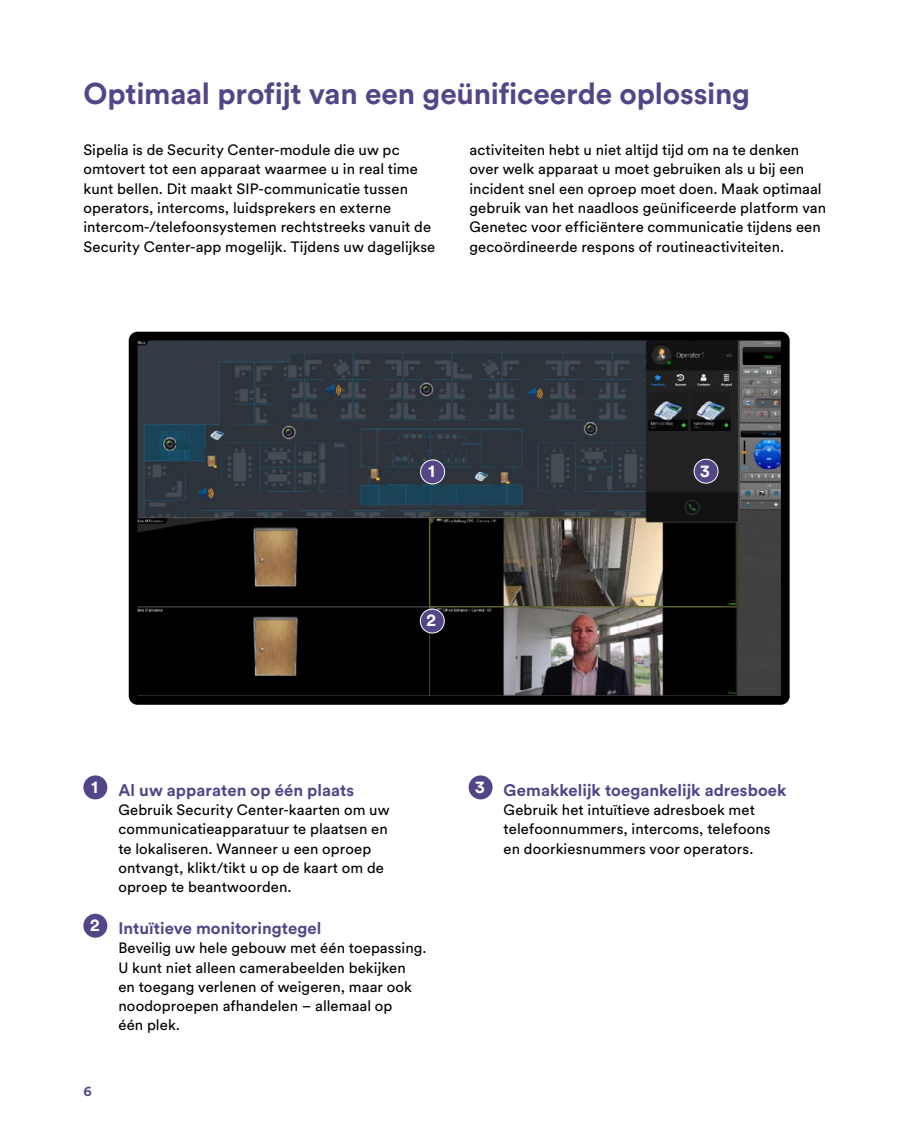
<style>
.page{position:relative;width:918px;height:1142px;background:#fff}
.page>*{position:absolute;margin:0;border:0;box-sizing:border-box;transform-origin:0 0}
.Heading_2__after{font:700 29.75px "Circular Pro";letter-spacing:-.005em;color:#534588}
.t1{font:700 17.5px "Circular Pro";color:#fff}
.Heading_4{font:700 16.62px "Circular Pro";letter-spacing:.005em;color:#534588}
.Body_Text{font:14.88px/19.2px "Circular Pro";letter-spacing:.005em;color:#000}
.t2{font:700 14px "Circular Pro";color:#534588}
</style>
<div class="page">
<img style="left:139px;top:342px;width:640px;height:353px">
<div style="left:129px;top:332px;width:660px;height:373px;border:9px solid #000;border-radius:4px"></div>
<div style="left:420px;top:460px;width:24px;height:24px;background:#534588;border-radius:50%"></div>
<div style="left:420px;top:459px;width:25px;height:25px;border:1px solid #fff;border-radius:50%"></div>
<div style="left:420px;top:609px;width:24px;height:24px;background:#534588;border-radius:50%"></div>
<div style="left:420px;top:608px;width:24px;height:25px;border:1px solid #fff;border-radius:50%"></div>
<div style="left:694px;top:459px;width:24px;height:24px;background:#534588;border-radius:50%"></div>
<div style="left:693px;top:459px;width:25px;height:24px;border:1px solid #fff;border-radius:50%"></div>
<div style="left:83px;top:775px;width:24px;height:24px;background:#534588;border-radius:50%"></div>
<div style="left:83px;top:913px;width:24px;height:24px;background:#534588;border-radius:50%"></div>
<div style="left:468px;top:775px;width:24px;height:24px;background:#534588;border-radius:50%"></div>
<p class="Heading_2__after" style="left:83px;top:74px;width:668px">Optimaal profijt van een geünificeerde oplossing</p>
<p class="Body_Text" style="left:83px;top:140px;width:353px">Sipelia is de Security Center-module die uw pc omtovert tot een apparaat waarmee u in real time kunt bellen. Dit maakt SIP-communicatie tussen operators, intercoms, luidsprekers en externe intercom-/telefoonsystemen rechtstreeks vanuit de Security Center-app mogelijk. Tijdens uw dagelijkse</p>
<p class="Body_Text" style="left:469px;top:140px;width:358px">activiteiten hebt u niet altijd tijd om na te denken over welk apparaat u moet gebruiken als u bij een incident snel een oproep moet doen. Maak optimaal gebruik van het naadloos geünificeerde platform van Genetec voor efficiëntere communicatie tijdens een gecoördineerde respons of routineactiviteiten.</p>
<p class="t1" style="left:428px;top:459px;width:8px">1</p>
<p class="t1" style="left:426px;top:608px;width:11px">2</p>
<p class="t1" style="left:700px;top:459px;width:11px">3</p>
<p class="t1" style="left:91px;top:774px;width:8px">1</p>
<p class="Heading_4" style="left:118px;top:778px;width:237px">Al uw apparaten op één plaats</p>
<p class="Body_Text" style="left:118px;top:799px;width:272px">Gebruik Security Center-kaarten om uw communicatieapparatuur te plaatsen en te lokaliseren. Wanneer u een oproep ontvangt, klikt/tikt u op de kaart om de oproep te beantwoorden.</p>
<p class="t1" style="left:90px;top:913px;width:11px">2</p>
<p class="Heading_4" style="left:118px;top:917px;width:204px">Intuïtieve monitoringtegel</p>
<p class="Body_Text" style="left:118px;top:938px;width:310px">Beveilig uw hele gebouw met één toepassing.<br>U kunt niet alleen camerabeelden bekijken<br>en toegang verlenen of weigeren, maar ook noodoproepen afhandelen – allemaal op<br>één plek.</p>
<p class="t2" style="left:83px;top:1081px;width:10px">6</p>
<p class="t1" style="left:475px;top:775px;width:11px">3</p>
<p class="Heading_4" style="left:503px;top:778px;width:284px">Gemakkelijk toegankelijk adresboek</p>
<p class="Body_Text" style="left:503px;top:799px;width:268px">Gebruik het intuïtieve adresboek met telefoonnummers, intercoms, telefoons en doorkiesnummers voor operators.</p>
</div>
